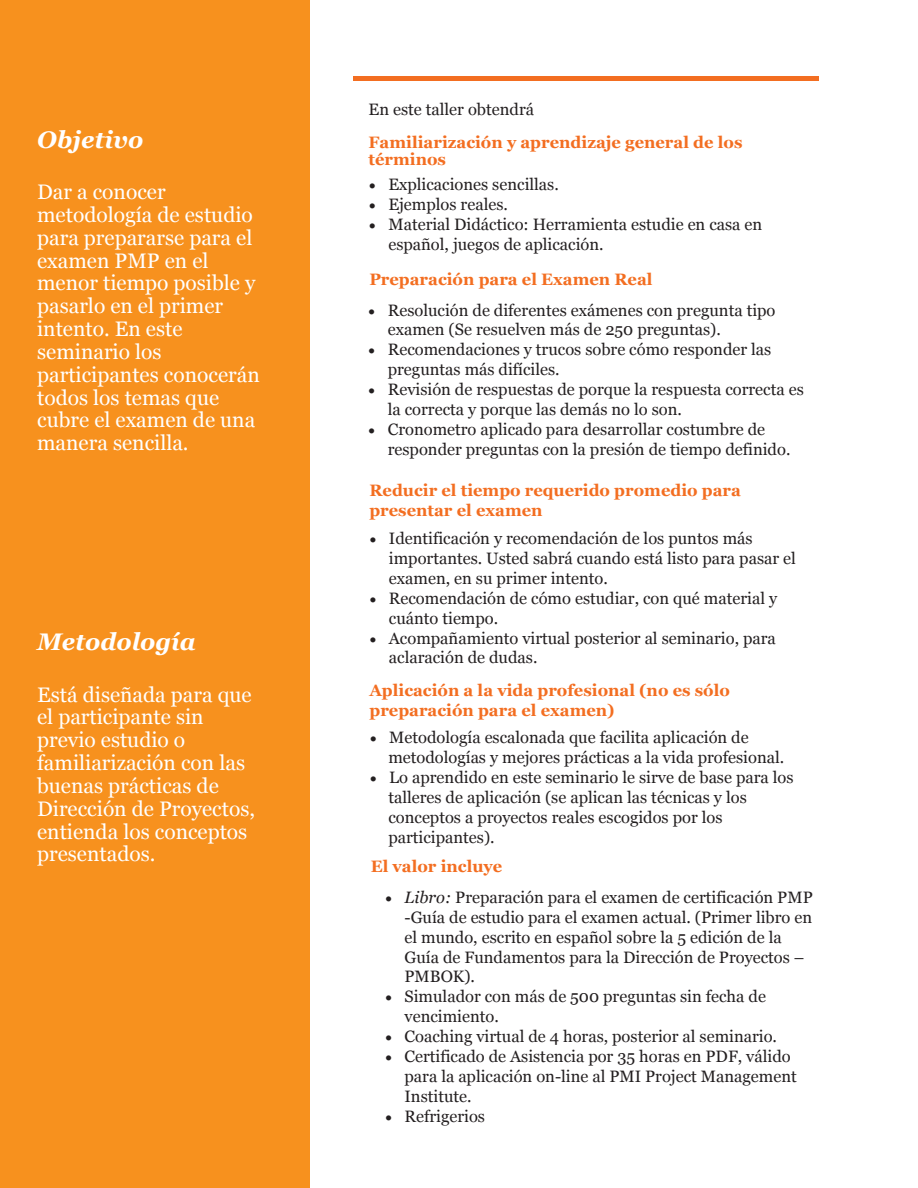
<style>
.page{position:relative;width:918px;height:1188px;background:#fff}
.page>*{position:absolute;margin:0;border:0;box-sizing:border-box;transform-origin:0 0}
.t1{font:italic 700 24px "Georgia";color:#fff}
.t2{font:21px/22.8px "Georgia";color:#fff}
.t3{font:16.5px/20px "Georgia";color:#231f20}
.t4{font:700 16.5px/20px "Georgia";color:#f36e21}
.s1{font-style:italic}
</style>
<div class="page">
<div style="left:0;top:0;width:310px;height:1188px;background:#f7911e"></div>
<hr style="left:353px;top:76px;width:466px;height:4px;background:#f36e21">
<h1 class="t1" style="left:37px;top:124px;width:108px">Objetivo</h1>
<p class="t2" style="left:37px;top:181px;width:224px">Dar a conocer metodología de estudio para prepararse para el examen PMP en el menor tiempo posible y pasarlo en el primer intento. En este seminario los participantes conocerán todos los temas que cubre el examen de una manera sencilla.</p>
<h1 class="t1" style="left:37px;top:626px;width:160px">Metodología</h1>
<p class="t2" style="left:37px;top:683px;width:219px">Está diseñada para que el participante sin previo estudio o familiarización con las buenas prácticas de<br>Dirección de Proyectos, entienda los conceptos presentados.</p>
<p class="t3" style="left:369px;top:100px;width:167px">En este taller obtendrá</p>
<p class="t4" style="left:369px;top:134px;width:375px;line-height:16.5px">Familiarización y aprendizaje general de los términos</p>
<p class="t3" style="left:369px;top:175px;width:191px">• Explicaciones sencillas.</p>
<p class="t3" style="left:369px;top:195px;width:140px">• Ejemplos reales.</p>
<p class="t3" style="left:388px;top:215px;width:375px;text-indent:-19px">• Material Didáctico: Herramienta estudie en casa en español, juegos de aplicación.</p>
<p class="t4" style="left:369px;top:269px;width:285px">Preparación para el Examen Real</p>
<p class="t3" style="left:388px;top:300px;width:389px;text-indent:-19px">• Resolución de diferentes exámenes con pregunta tipo examen (Se resuelven más de 250 preguntas).</p>
<p class="t3" style="left:388px;top:340px;width:385px;text-indent:-19px">• Recomendaciones y trucos sobre cómo responder las preguntas más difíciles.</p>
<p class="t3" style="left:388px;top:380px;width:418px;text-indent:-19px">• Revisión de respuestas de porque la respuesta correcta es la correcta y porque las demás no lo son.</p>
<p class="t3" style="left:388px;top:420px;width:404px;text-indent:-19px">• Cronometro aplicado para desarrollar costumbre de responder preguntas con la presión de tiempo definido.</p>
<p class="t4" style="left:369px;top:481px;width:373px">Reducir el tiempo requerido promedio para presentar el examen</p>
<p class="t3" style="left:389px;top:529px;width:409px;text-indent:-19px">• Identificación y recomendación de los puntos más importantes. Usted sabrá cuando está listo para pasar el examen, en su primer intento.</p>
<p class="t3" style="left:389px;top:588px;width:390px;text-indent:-19px">• Recomendación de cómo estudiar, con qué material y cuánto tiempo.</p>
<p class="t3" style="left:389px;top:628px;width:389px;text-indent:-19px">• Acompañamiento virtual posterior al seminario, para aclaración de dudas.</p>
<p class="t4" style="left:369px;top:680px;width:362px">Aplicación a la vida profesional (no es sólo preparación para el examen)</p>
<p class="t3" style="left:388px;top:728px;width:397px;text-indent:-18px">• Metodología escalonada que facilita aplicación de metodologías y mejores prácticas a la vida profesional.</p>
<p class="t3" style="left:388px;top:768px;width:407px;text-indent:-18px">• Lo aprendido en este seminario le sirve de base para los talleres de aplicación (se aplican las técnicas y los conceptos a proyectos reales escogidos por los participantes).</p>
<p class="t4" style="left:371px;top:857px;width:133px">El valor incluye</p>
<p class="t3" style="left:405px;top:888px;width:410px;text-indent:-19px">• <span class="s1">Libro:</span> Preparación para el examen de certificación PMP -Guía de estudio para el examen actual. (Primer libro en el mundo, escrito en español sobre la 5 edición de la Guía de Fundamentos para la Dirección de Proyectos – PMBOK).</p>
<p class="t3" style="left:405px;top:987px;width:363px;text-indent:-19px">• Simulador con más de 500 preguntas sin fecha de vencimiento.</p>
<p class="t3" style="left:385px;top:1027px;width:393px">• Coaching virtual de 4 horas, posterior al seminario.</p>
<p class="t3" style="left:405px;top:1047px;width:394px;text-indent:-19px">• Certificado de Asistencia por 35 horas en PDF, válido para la aplicación on-line al PMI Project Management<br>Institute.</p>
<p class="t3" style="left:385px;top:1107px;width:101px">• Refrigerios</p>
</div>
